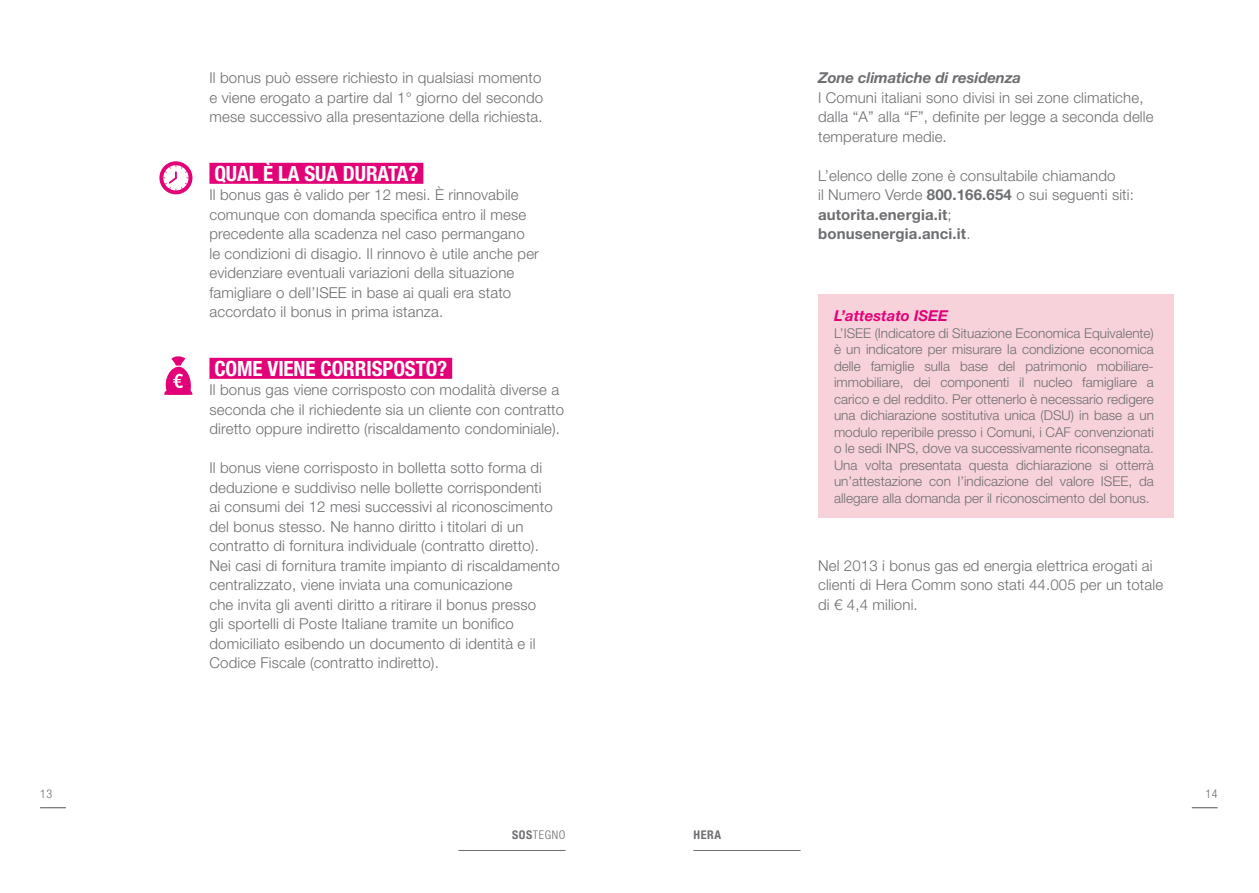
<style>
.page{position:relative;width:1259px;height:893px;background:#fff}
.page>*{position:absolute;margin:0;border:0;box-sizing:border-box;transform-origin:0 0}
.t1{font:700 condensed 21px "Helvetica Neue LT Std";letter-spacing:-.005em;color:#fff}
.t2{font:300 15px/19.5px "Helvetica Neue LT Std";letter-spacing:.01em;color:#6d6e71}
.t3{font:italic 700 15px "Helvetica Neue LT Std";letter-spacing:-.005em;color:#6d6e71}
.t4{font:italic 700 15px "Helvetica Neue LT Std";color:#e20177}
.t5{font:300 13.5px/16.5px "Helvetica Neue LT Std";color:#6d6e71;text-align:justify}
.t6{font:300 condensed 12px "Helvetica Neue LT Std";letter-spacing:.05em;color:#6d6e71}
.t7{font:700 condensed 12px "Helvetica Neue LT Std";color:#6d6e71}
.s1{font-weight:700}
</style>
<div class="page">
<svg style="left:40px;top:807px;width:26px;height:1px"></svg>
<svg style="left:1191px;top:807px;width:26px;height:1px"></svg>
<hr style="left:458px;top:850px;width:107px;height:1px;background:#6d6e71">
<hr style="left:693px;top:850px;width:107px;height:1px;background:#6d6e71">
<svg style="left:164px;top:356px;width:29px;height:39px"></svg>
<div style="left:209px;top:163px;width:214px;height:21px;background:#e20177"></div>
<div style="left:209px;top:358px;width:243px;height:21px;background:#e20177"></div>
<svg style="left:159px;top:161px;width:33px;height:33px"></svg>
<div style="left:818px;top:294px;width:355px;height:224px;background:#f8d2db"></div>
<p class="t2" style="left:209px;top:68px;width:335px">Il bonus può essere richiesto in qualsiasi momento e viene erogato a partire dal 1° giorno del secondo mese successivo alla presentazione della richiesta.</p>
<h1 class="t1" style="left:214px;top:161px;width:12px">QUAL</h1>
<h1 class="t1" style="left:263px;top:161px;width:54px">È LA SUA</h1>
<h1 class="t1" style="left:343px;top:161px;width:77px">DURATA?</h1>
<p class="t2" style="left:209px;top:185px;width:331px">Il bonus gas è valido per 12 mesi. è rinnovabile comunque con domanda specifica entro il mese precedente alla scadenza nel caso permangano le condizioni di disagio. Il rinnovo è utile anche per evidenziare eventuali variazioni della situazione famigliare o dell’ISEE in base ai quali era stato accordato il bonus in prima istanza.</p>
<h1 class="t1" style="left:214px;top:356px;width:13px">COME</h1>
<h1 class="t1" style="left:267px;top:356px;width:28px">VIENE</h1>
<h1 class="t1" style="left:320px;top:356px;width:13px">CORR</h1>
<h1 class="t1" style="left:366px;top:356px;width:18px">ISPOSTO</h1>
<h1 class="t1" style="left:437px;top:356px;width:12px">?</h1>
<p class="t2" style="left:209px;top:380px;width:356px">Il bonus gas viene corrisposto con modalità diverse a seconda che il richiedente sia un cliente con contratto diretto oppure indiretto (riscaldamento condominiale).</p>
<p class="t2" style="left:209px;top:458px;width:352px">Il bonus viene corrisposto in bolletta sotto forma di deduzione e suddiviso nelle bollette corrispondenti<br>ai consumi dei 12 mesi successivi al riconoscimento del bonus stesso. Ne hanno diritto i titolari di un contratto di fornitura individuale (contratto diretto).<br>Nei casi di fornitura tramite impianto di riscaldamento centralizzato, viene inviata una comunicazione<br>che invita gli aventi diritto a ritirare il bonus presso<br>gli sportelli di Poste Italiane tramite un bonifico domiciliato esibendo un documento di identità e il Codice Fiscale (contratto indiretto).</p>
<p class="t3" style="left:818px;top:69px;width:204px">Zone climatiche di residenza</p>
<p class="t2" style="left:818px;top:87px;width:337px">I Comuni italiani sono divisi in sei zone climatiche, dalla “A” alla “F”, definite per legge a seconda delle temperature medie.</p>
<p class="t2" style="left:818px;top:165px;width:317px">L’elenco delle zone è consultabile chiamando<br>il Numero Verde <span class="s1">800.166.654</span> o sui seguenti siti: <span class="s1">autorita.energia.it</span>;<br><span class="s1">bonusenergia.anci.it</span>.</p>
<p class="t4" style="left:834px;top:307px;width:116px">L’attestato ISEE</p>
<p class="t5" style="left:834px;top:324px;width:321px">L’ISEE (Indicatore di Situazione Economica Equivalente) è un indicatore per misurare la condizione economica delle famiglie sulla base del patrimonio mobiliare&shy;immobiliare, dei componenti il nucleo famigliare a carico e del reddito. Per ottenerlo è necessario redigere una dichiarazione sostitutiva unica (DSU) in base a un modulo reperibile presso i Comuni, i CAF convenzionati o le sedi INPS, dove va successivamente riconsegnata.<br>Una volta presentata questa dichiarazione si otterrà un’attestazione con l’indicazione del valore ISEE, da allegare alla domanda per il riconoscimento del bonus.</p>
<p class="t2" style="left:818px;top:555px;width:346px">Nel 2013 i bonus gas ed energia elettrica erogati ai clienti di Hera Comm sono stati 44.005 per un totale di € 4,4 milioni.</p>
<p class="t6" style="left:40px;top:787px;width:14px">13</p>
<p class="t6" style="left:1205px;top:787px;width:14px">14</p>
<p class="t6" style="left:512px;top:827px;width:55px"><span class="s1">SOS</span>TEGNO</p>
<p class="t7" style="left:693px;top:827px;width:29px">HERA</p>
</div>
